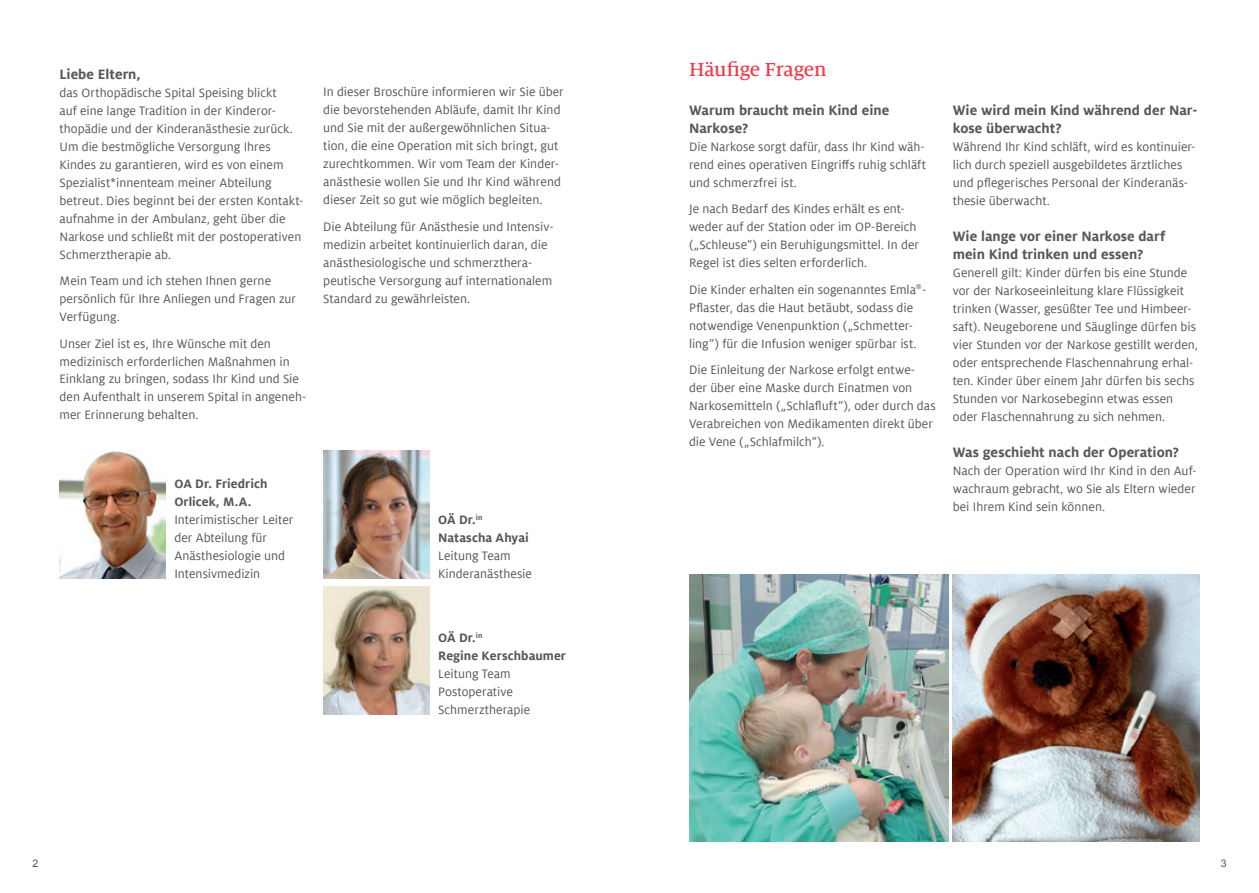
<style>
.page{position:relative;width:1259px;height:893px;background:#fff}
.page>*{position:absolute;margin:0;border:0;box-sizing:border-box;transform-origin:0 0}
.t1{font:500 21px "Milo Serif Offc Pro";letter-spacing:-.015em;color:#ee3d49}
.t2{font:700 15px/18px "Milo Offc Pro";color:#57585a}
.t3{font:13.5px/18px "Milo Offc Pro";color:#57585a}
.t4{font:700 13.5px/18px "Milo Offc Pro";letter-spacing:.005em;color:#57585a}
.t5{font:10.5px "Arial";color:#57585a}
</style>
<div class="page">
<img style="left:689px;top:574px;width:259px;height:268px">
<img style="left:952px;top:574px;width:247px;height:268px">
<img style="left:323px;top:587px;width:106px;height:127px">
<img style="left:60px;top:451px;width:106px;height:127px">
<img style="left:323px;top:451px;width:106px;height:127px">
<p class="t2" style="left:60px;top:65px;width:83px">Liebe Eltern,</p>
<p class="t3" style="left:60px;top:83px;width:245px">das Orthopädische Spital Speising blickt<br>auf eine lange Tradition in der Kinderor&shy;thopädie und der Kinderanästhesie zurück.<br>Um die bestmögliche Versorgung Ihres Kindes zu garantieren, wird es von einem Spezialist*innenteam meiner Abteilung betreut. Dies beginnt bei der ersten Kontakt&shy;aufnahme in der Ambulanz, geht über die Narkose und schließt mit der postoperativen Schmerztherapie ab.</p>
<p class="t3" style="left:60px;top:272px;width:238px">Mein Team und ich stehen Ihnen gerne persönlich für Ihre Anliegen und Fragen zur<br>Verfügung.</p>
<p class="t3" style="left:60px;top:334px;width:248px">Unser Ziel ist es, Ihre Wünsche mit den medizinisch erforderlichen Maßnahmen in Einklang zu bringen, sodass Ihr Kind und Sie den Aufenthalt in unserem Spital in angeneh&shy;mer Erinnerung behalten.</p>
<p class="t3" style="left:323px;top:83px;width:242px">In dieser Broschüre informieren wir Sie über die bevorstehenden Abläufe, damit Ihr Kind und Sie mit der außergewöhnlichen Situa&shy;tion, die eine Operation mit sich bringt, gut zurechtkommen. Wir vom Team der Kinder&shy;anästhesie wollen Sie und Ihr Kind während dieser Zeit so gut wie möglich begleiten.</p>
<p class="t3" style="left:323px;top:218px;width:231px">Die Abteilung für Anästhesie und Intensiv&shy;medizin arbeitet kontinuierlich daran, die anästhesiologische und schmerzthera&shy;peutische Versorgung auf internationalem Standard zu gewährleisten.</p>
<p class="t4" style="left:174px;top:475px;width:95px">OA Dr. Friedrich<br>Orlicek, M.A.</p>
<p class="t3" style="left:174px;top:511px;width:121px">Interimistischer Leiter der Abteilung für<br>Anästhesiologie und<br>Intensivmedizin</p>
<p class="t4" style="left:438px;top:511px;width:92px">OÄ Dr.<sup>in<br></sup>Natascha Ahyai</p>
<p class="t3" style="left:438px;top:547px;width:95px">Leitung Team<br>Kinderanästhesie</p>
<p class="t4" style="left:438px;top:629px;width:129px">OÄ Dr.<sup>in<br></sup>Regine Kerschbaumer</p>
<p class="t3" style="left:438px;top:665px;width:94px">Leitung Team<br>Postoperative<br>Schmerztherapie</p>
<h1 class="t1" style="left:689px;top:58px;width:139px">Häufige Fragen</h1>
<p class="t2" style="left:689px;top:101px;width:202px">Warum braucht mein Kind eine<br>Narkose?</p>
<p class="t3" style="left:689px;top:137px;width:238px;text-align:justify">Die Narkose sorgt dafür, dass Ihr Kind wäh&shy;rend eines operativen Eingriffs ruhig schläft und schmerzfrei ist.</p>
<p class="t3" style="left:689px;top:200px;width:232px">Je nach Bedarf des Kindes erhält es ent&shy;weder auf der Station oder im OP-Bereich („Schleuse“) ein Beruhigungsmittel. In der Regel ist dies selten erforderlich.</p>
<p class="t3" style="left:689px;top:280px;width:239px">Die Kinder erhalten ein sogenanntes Emla<sup>®</sup>- Pflaster, das die Haut betäubt, sodass die notwendige Venenpunktion („Schmetter&shy;ling“) für die Infusion weniger spürbar ist.</p>
<p class="t3" style="left:689px;top:361px;width:248px">Die Einleitung der Narkose erfolgt entwe&shy;der über eine Maske durch Einatmen von Narkosemitteln („Schlafluft“), oder durch das Verabreichen von Medikamenten direkt über die Vene („Schlafmilch“).</p>
<p class="t2" style="left:952px;top:101px;width:246px">Wie wird mein Kind während der Nar&shy;kose überwacht?</p>
<p class="t3" style="left:952px;top:137px;width:244px">Während Ihr Kind schläft, wird es kontinuier&shy;lich durch speziell ausgebildetes ärztliches und pflegerisches Personal der Kinderanäs&shy;thesie überwacht.</p>
<p class="t2" style="left:952px;top:227px;width:214px">Wie lange vor einer Narkose darf mein Kind trinken und essen?</p>
<p class="t3" style="left:952px;top:263px;width:247px">Generell gilt: Kinder dürfen bis eine Stunde vor der Narkoseeinleitung klare Flüssigkeit trinken (Wasser, gesüßter Tee und Himbeer&shy;saft). Neugeborene und Säuglinge dürfen bis vier Stunden vor der Narkose gestillt werden, oder entsprechende Flaschennahrung erhal&shy;ten. Kinder über einem Jahr dürfen bis sechs Stunden vor Narkosebeginn etwas essen oder Flaschennahrung zu sich nehmen.</p>
<p class="t2" style="left:952px;top:443px;width:228px">Was geschieht nach der Operation?</p>
<p class="t3" style="left:952px;top:461px;width:245px;text-align:justify">Nach der Operation wird Ihr Kind in den Auf&shy;wachraum gebracht, wo Sie als Eltern wieder bei Ihrem Kind sein können.</p>
<p class="t5" style="left:32px;top:856px;width:7px">2</p>
<p class="t5" style="left:1220px;top:856px;width:7px">3</p>
</div>
